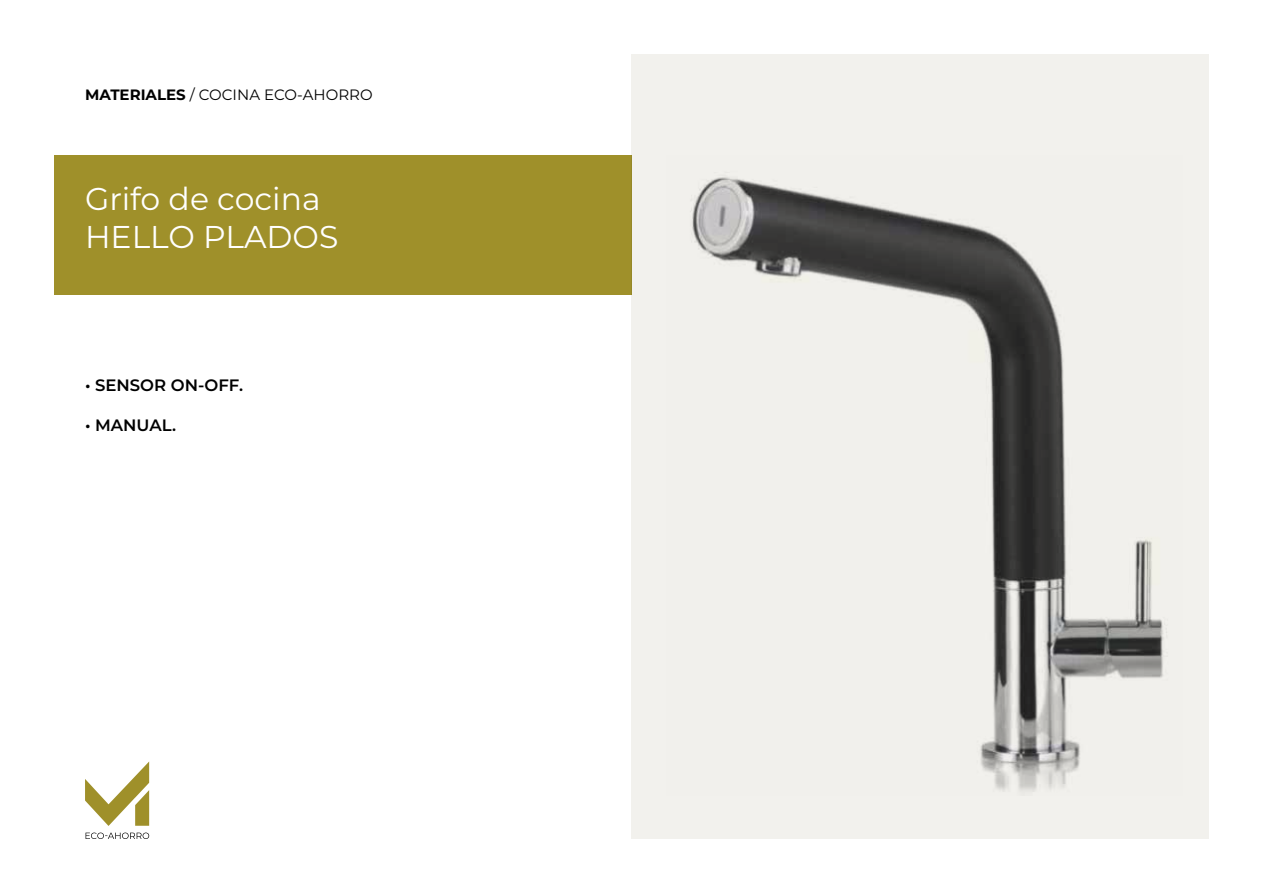
<style>
.page{position:relative;width:1263px;height:893px;background:#fff}
.page>*{position:absolute;margin:0;border:0;box-sizing:border-box;transform-origin:0 0}
.t1{font:31.5px/37.8px "Montserrat";color:#fff}
.t2{font:600 16.5px "Montserrat";color:#000}
.t3{font:15px "Montserrat";color:#000}
.s1{font-weight:700}
</style>
<div class="page">
<div style="left:54px;top:155px;width:577px;height:140px;background:#9f902a"></div>
<svg style="left:631px;top:54px;width:578px;height:785px;background:#dbdad6"></svg>
<svg style="left:85px;top:761px;width:64px;height:65px"></svg>
<svg style="left:86px;top:833px;width:63px;height:6px"></svg>
<p class="t3" style="left:85px;top:84px;width:289px"><span class="s1">MATERIALES</span> / COCINA ECO-AHORRO</p>
<h1 class="t1" style="left:85px;top:179px;width:255px">Grifo de cocina<br>HELLO PLADOS</h1>
<p class="t2" style="left:85px;top:374px;width:160px">• SENSOR ON-OFF.</p>
<p class="t2" style="left:85px;top:413px;width:93px">• MANUAL.</p>
</div>
